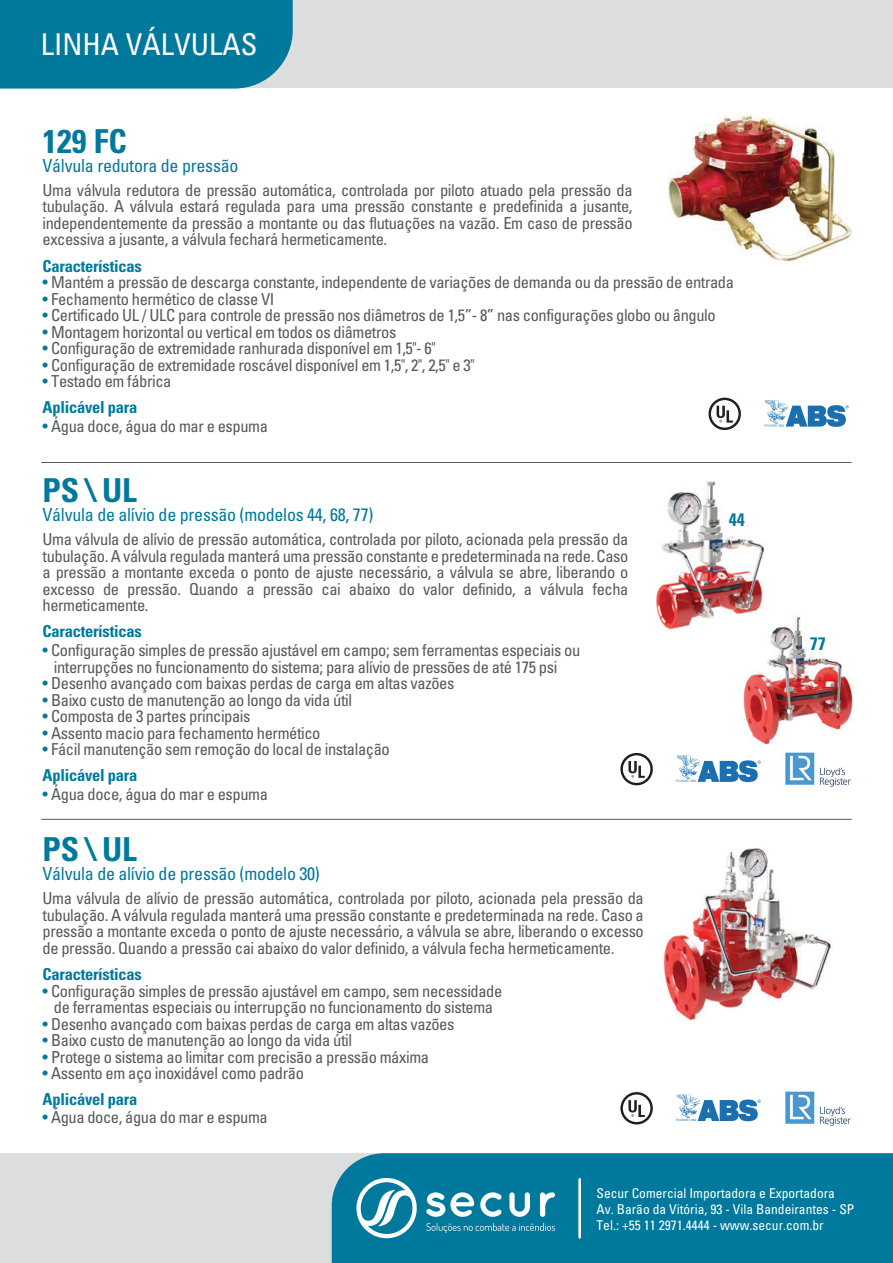
<style>
.page{position:relative;width:893px;height:1263px;background:#fff}
.page>*{position:absolute;margin:0;border:0;box-sizing:border-box;transform-origin:0 0}
.t1{font:700 condensed 33px "Univers";color:#00799c}
.t2{font:condensed 30px "Univers";color:#fff}
.t3{font:condensed 18px "Univers";letter-spacing:-.015em;color:#00799c}
.t4{font:700 condensed 18px "Univers";color:#00799c}
.t5{font:condensed 16.5px/16.5px "Univers";letter-spacing:-.025em;color:#57585a}
.t6{font:700 condensed 16.5px "Univers";letter-spacing:-.015em;color:#00799c}
.t7{font:condensed 13.5px/16.2px "Univers";color:#fff}
.s1{color:#00799c}
.s2{font-weight:700;color:#00799c}
</style>
<div class="page">
<div style="left:0;top:1153px;width:893px;height:110px;background:#dcdddf"></div>
<div style="left:332px;top:1153px;width:561px;height:110px;background:#00799c"></div>
<svg style="left:354px;top:1174px;width:63px;height:68px;background:#4ea2ba"></svg>
<svg style="left:426px;top:1192px;width:129px;height:25px;background:#67afc4"></svg>
<svg style="left:426px;top:1223px;width:129px;height:10px"></svg>
<hr style="left:578px;top:1179px;width:3px;height:58px;background:#fff">
<div style="left:0;top:0;width:893px;height:88px;background:#dcdddf"></div>
<div style="left:0;top:0;width:293px;height:89px;background:#00799c"></div>
<svg style="left:676px;top:1094px;width:85px;height:28px"></svg>
<svg style="left:620px;top:1092px;width:33px;height:32px"></svg>
<img style="left:785px;top:1091px;width:66px;height:35px">
<svg style="left:676px;top:755px;width:85px;height:27px"></svg>
<svg style="left:620px;top:753px;width:33px;height:32px"></svg>
<img style="left:785px;top:752px;width:66px;height:35px">
<svg style="left:764px;top:400px;width:85px;height:27px"></svg>
<svg style="left:708px;top:398px;width:33px;height:32px"></svg>
<hr style="left:42px;top:462px;width:809px;height:1px;background:#57585a">
<hr style="left:42px;top:819px;width:809px;height:1px;background:#57585a">
<img style="left:668px;top:112px;width:183px;height:149px">
<img style="left:656px;top:481px;width:108px;height:149px">
<img style="left:743px;top:617px;width:110px;height:128px">
<img style="left:739px;top:608px;width:36px;height:34px">
<img style="left:663px;top:848px;width:168px;height:173px">
<h2 class="t2" style="left:41px;top:26px;width:218px">LINHA VÁLVULAS</h2>
<h1 class="t1" style="left:43px;top:121px;width:86px">129 FC</h1>
<p class="t3" style="left:43px;top:154px;width:197px">Válvula redutora de pressão</p>
<p class="t5" style="left:43px;top:181px;width:592px;text-align:justify">Uma válvula redutora de pressão automática, controlada por piloto atuado pela pressão da tubulação. A válvula estará regulada para uma pressão constante e predefinida a jusante, independentemente da pressão a montante ou das flutuações na vazão. Em caso de pressão excessiva a jusante, a válvula fechará hermeticamente.</p>
<p class="t6" style="left:43px;top:256px;width:101px">Características</p>
<p class="t5" style="left:43px;top:273px;width:693px"><span class="s1">•</span> Mantém a pressão de descarga constante, independente de variações de demanda ou da pressão de entrada</p>
<p class="t5" style="left:43px;top:290px;width:233px"><span class="s1">•</span> Fechamento hermético de classe VI</p>
<p class="t5" style="left:43px;top:306px;width:675px"><span class="s1">•</span> Certificado UL / ULC para controle de pressão nos diâmetros de 1,5”- 8” nas configurações globo ou ângulo</p>
<p class="t5" style="left:43px;top:323px;width:355px"><span class="s1">•</span> Montagem horizontal ou vertical em todos os diâmetros</p>
<p class="t5" style="left:43px;top:339px;width:395px"><span class="s1">•</span> Configuração de extremidade ranhurada disponível em 1,5"- 6"</p>
<p class="t5" style="left:43px;top:356px;width:433px"><span class="s1">•</span> Configuração de extremidade roscável disponível em 1,5", 2", 2,5" e 3"</p>
<p class="t5" style="left:43px;top:368px;width:131px;line-height:26.2px"><span class="s1">•</span> Testado em fábrica<br><span class="s2">Aplicável para</span></p>
<p class="t5" style="left:43px;top:417px;width:227px"><span class="s1">•</span> Água doce, água do mar e espuma</p>
<h1 class="t1" style="left:43px;top:470px;width:96px">PS \ UL</h1>
<p class="t3" style="left:43px;top:503px;width:332px">Válvula de alívio de pressão (modelos 44, 68, 77)</p>
<p class="t5" style="left:43px;top:530px;width:587px;text-align:justify">Uma válvula de alívio de pressão automática, controlada por piloto, acionada pela pressão da tubulação. A válvula regulada manterá uma pressão constante e predeterminada na rede. Caso a pressão a montante exceda o ponto de ajuste necessário, a válvula se abre, liberando o excesso de pressão. Quando a pressão cai abaixo do valor definido, a válvula fecha hermeticamente.</p>
<p class="t6" style="left:43px;top:621px;width:101px">Características</p>
<p class="t5" style="left:54px;top:641px;width:528px;text-indent:-11px"><span class="s1">•</span> Configuração simples de pressão ajustável em campo; sem ferramentas especiais ou interrupções no funcionamento do sistema; para alívio de pressões de até 175 psi</p>
<p class="t5" style="left:43px;top:674px;width:413px"><span class="s1">•</span> Desenho avançado com baixas perdas de carga em altas vazões</p>
<p class="t5" style="left:43px;top:691px;width:311px"><span class="s1">•</span> Baixo custo de manutenção ao longo da vida útil</p>
<p class="t5" style="left:43px;top:707px;width:209px"><span class="s1">•</span> Composta de 3 partes principais</p>
<p class="t5" style="left:43px;top:724px;width:280px"><span class="s1">•</span> Assento macio para fechamento hermético</p>
<p class="t5" style="left:43px;top:736px;width:349px;line-height:26.2px"><span class="s1">•</span> Fácil manutenção sem remoção do local de instalação<br><span class="s2">Aplicável para</span></p>
<p class="t5" style="left:43px;top:785px;width:227px"><span class="s1">•</span> Água doce, água do mar e espuma</p>
<h1 class="t1" style="left:43px;top:829px;width:96px">PS \ UL</h1>
<p class="t3" style="left:43px;top:863px;width:279px">Válvula de alívio de pressão (modelo 30)</p>
<p class="t5" style="left:43px;top:890px;width:603px;text-align:justify">Uma válvula de alívio de pressão automática, controlada por piloto, acionada pela pressão da tubulação. A válvula regulada manterá uma pressão constante e predeterminada na rede. Caso a pressão a montante exceda o ponto de ajuste necessário, a válvula se abre, liberando o excesso de pressão. Quando a pressão cai abaixo do valor definido, a válvula fecha hermeticamente.</p>
<p class="t6" style="left:43px;top:964px;width:101px">Características</p>
<p class="t5" style="left:43px;top:982px;width:461px;text-align:center"><span class="s1">•</span> Configuração simples de pressão ajustável em campo, sem necessidade de ferramentas especiais ou interrupção no funcionamento do sistema</p>
<p class="t5" style="left:43px;top:1015px;width:413px"><span class="s1">•</span> Desenho avançado com baixas perdas de carga em altas vazões</p>
<p class="t5" style="left:43px;top:1032px;width:311px"><span class="s1">•</span> Baixo custo de manutenção ao longo da vida útil</p>
<p class="t5" style="left:43px;top:1048px;width:388px"><span class="s1">•</span> Protege o sistema ao limitar com precisão a pressão máxima</p>
<p class="t5" style="left:43px;top:1060px;width:263px;line-height:26.2px"><span class="s1">•</span> Assento em aço inoxidável como padrão<br><span class="s2">Aplicável para</span></p>
<p class="t5" style="left:43px;top:1109px;width:227px"><span class="s1">•</span> Água doce, água do mar e espuma</p>
<p class="t4" style="left:729px;top:508px;width:17px">44</p>
<p class="t4" style="left:810px;top:633px;width:17px">77</p>
<p class="t7" style="left:596px;top:1184px;width:259px">Secur Comercial Importadora e Exportadora<br>Av. Barão da Vitória, 93 - Vila Bandeirantes - SP<br>Tel.: +55 11 2971.4444 - www.secur.com.br</p>
</div>
